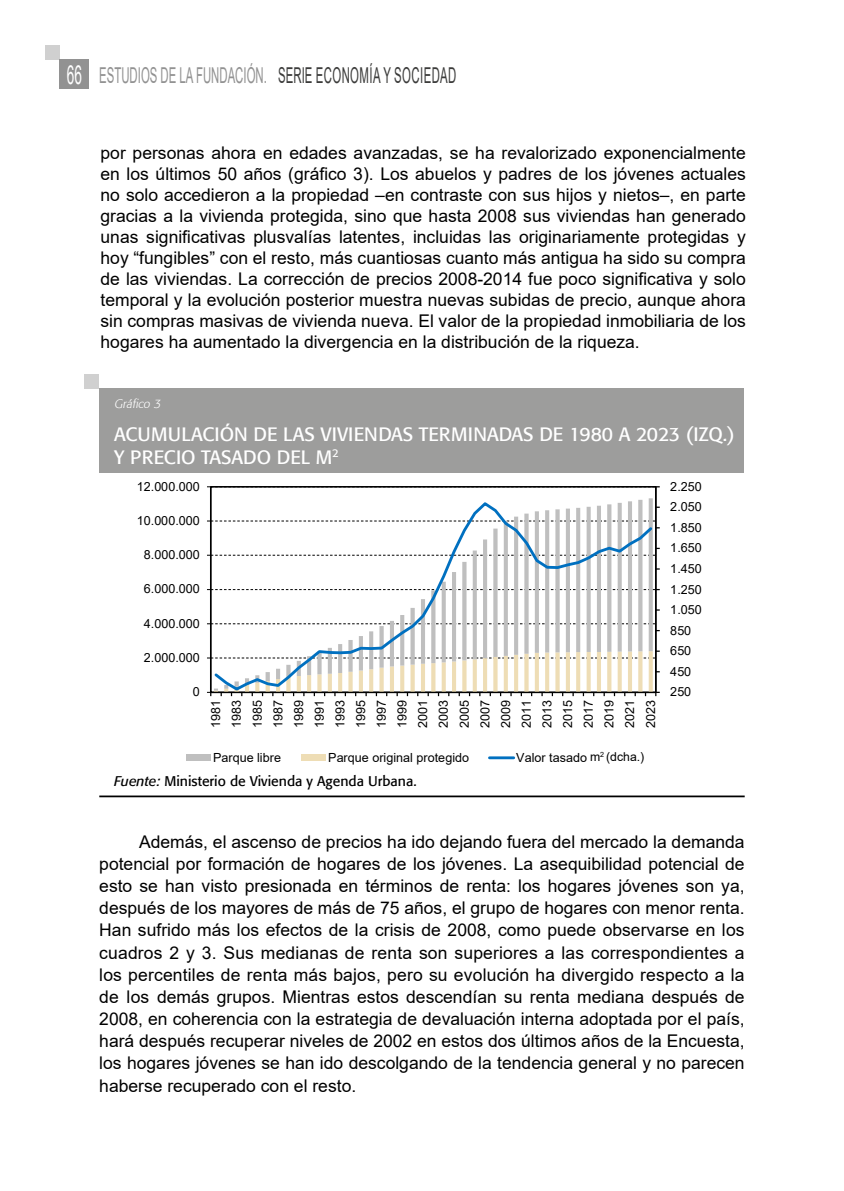
<style>
.page{position:relative;width:844px;height:1191px;background:#fff}
.page>*{position:absolute;margin:0;border:0;box-sizing:border-box;transform-origin:0 0}
.t1{font:21.88px "Arial";color:#929292;scale:.52 1}
.t2{font:19.25px/23.1px "Formata";color:#fff}
.t3{font:17.5px/22.2px "Arial";color:#000;text-align:justify}
.t4{font:14px "Formata";color:#000}
.t5{font:12.6px/20.7px "Arial";color:#000;text-align:justify}
.t6{font:12.25px "Arial";color:#000}
.t7{font:italic 300 12.25px "Formata";color:#fff}
.s1{font-size:26.25px;color:#fff}
.s2{color:#3c3c3b}
.s3{font-style:italic}
</style>
<div class="page">
<div style="left:45px;top:45px;width:15px;height:15px;background:#d0d0d0"></div>
<div style="left:60px;top:60px;width:29px;height:29px;background:#929292"></div>
<hr style="left:99px;top:795px;width:645px;height:2px;background:#000">
<div style="left:84px;top:374px;width:15px;height:14px;background:#d0d0d0"></div>
<div style="left:99px;top:388px;width:644px;height:85px;background:#9d9d9c"></div>
<hr style="left:655px;top:487px;width:1px;height:205px;background:#000">
<hr style="left:210px;top:487px;width:1px;height:205px;background:#000">
<svg style="left:207px;top:650px;width:452px;height:8px"></svg>
<svg style="left:207px;top:520px;width:452px;height:8px"></svg>
<svg style="left:207px;top:486px;width:452px;height:1px"></svg>
<hr style="left:211px;top:691px;width:444px;height:2px;background:#000">
<svg style="left:207px;top:675px;width:56px;height:21px"></svg>
<svg style="left:655px;top:691px;width:4px;height:5px"></svg>
<svg style="left:212px;top:500px;width:442px;height:192px"></svg>
<div style="left:186px;top:754px;width:24px;height:7px;background:#bfbfbf"></div>
<div style="left:301px;top:754px;width:24px;height:7px;background:#eeddb5"></div>
<hr style="left:489px;top:756px;width:24px;height:3px;background:#0070c0">
<p class="t1" style="left:67px;top:60px;width:750px"><span class="s1">66</span> ESTUDIOS DE LA FUNDACIÓN. <span class="s2">SERIE ECONOMÍA Y SOCIEDAD</span></p>
<p class="t3" style="left:100px;top:142px;width:646px;line-height:21px">por personas ahora en edades avanzadas, se ha revalorizado exponencialmente en los últimos 50 años (gráfico 3). Los abuelos y padres de los jóvenes actuales no solo accedieron a la propiedad –en contraste con sus hijos y nietos–, en parte gracias a la vivienda protegida, sino que hasta 2008 sus viviendas han generado unas significativas plusvalías latentes, incluidas las originariamente protegidas y hoy “fungibles” con el resto, más cuantiosas cuanto más antigua ha sido su compra de las viviendas. La corrección de precios 2008-2014 fue poco significativa y solo temporal y la evolución posterior muestra nuevas subidas de precio, aunque ahora sin compras masivas de vivienda nueva. El valor de la propiedad inmobiliaria de los hogares ha aumentado la divergencia en la distribución de la riqueza.</p>
<p class="t7" style="left:114px;top:396px;width:51px">Gráfico 3</p>
<p class="t2" style="left:114px;top:422px;width:622px">ACUMULACIÓN DE LAS VIVIENDAS TERMINADAS DE 1980 A 2023 (IZQ.)<br>Y PRECIO TASADO DEL M<sup>2</sup></p>
<p class="t5" style="left:137px;top:476px;width:65px">12.000.000</p>
<p class="t5" style="left:137px;top:510px;width:65px">10.000.000</p>
<p class="t5" style="left:144px;top:544px;width:57px">8.000.000</p>
<p class="t5" style="left:144px;top:578px;width:57px">6.000.000</p>
<p class="t5" style="left:144px;top:613px;width:57px">4.000.000</p>
<p class="t5" style="left:144px;top:647px;width:57px">2.000.000</p>
<p class="t5" style="left:193px;top:681px;width:8px">0</p>
<p class="t5" style="left:205px;top:728px;width:30px;rotate:-90deg">1981<br>1983<br>1985<br>1987<br>1989<br>1991<br>1993<br>1995<br>1997<br>1999<br>2001<br>2003<br>2005<br>2007<br>2009<br>2011<br>2013<br>2015<br>2017<br>2019<br>2021<br>2023</p>
<p class="t5" style="left:213px;top:747px;width:69px">Parque libre</p>
<p class="t5" style="left:328px;top:747px;width:142px">Parque original protegido</p>
<p class="t5" style="left:516px;top:747px;width:136px">Valor tasado m2 (dcha.)</p>
<p class="t6" style="left:590px;top:748px;width:56px">m<sup>2</sup> (dcha.)</p>
<p class="t4" style="left:114px;top:772px;width:304px"><span class="s3">Fuente:</span> Ministerio de Vivienda y Agenda Urbana.</p>
<p class="t5" style="left:670px;top:476px;width:33px">2.250</p>
<p class="t5" style="left:670px;top:496px;width:33px">2.050</p>
<p class="t5" style="left:670px;top:517px;width:33px">1.850</p>
<p class="t5" style="left:670px;top:537px;width:33px">1.650</p>
<p class="t5" style="left:670px;top:558px;width:33px">1.450</p>
<p class="t5" style="left:670px;top:578px;width:33px">1.250</p>
<p class="t5" style="left:670px;top:599px;width:33px">1.050</p>
<p class="t5" style="left:670px;top:620px;width:23px">850</p>
<p class="t5" style="left:670px;top:640px;width:23px">650</p>
<p class="t5" style="left:670px;top:661px;width:23px">450</p>
<p class="t5" style="left:670px;top:681px;width:23px">250</p>
<p class="t3" style="left:99px;top:830px;width:646px;text-indent:40px">Además, el ascenso de precios ha ido dejando fuera del mercado la demanda potencial por formación de hogares de los jóvenes. La asequibilidad potencial de esto se han visto presionada en términos de renta: los hogares jóvenes son ya, después de los mayores de más de 75 años, el grupo de hogares con menor renta.<br>Han sufrido más los efectos de la crisis de 2008, como puede observarse en los cuadros 2 y 3. Sus medianas de renta son superiores a las correspondientes a los percentiles de renta más bajos, pero su evolución ha divergido respecto a la de los demás grupos. Mientras estos descendían su renta mediana después de 2008, en coherencia con la estrategia de devaluación interna adoptada por el país, hará después recuperar niveles de 2002 en estos dos últimos años de la Encuesta, los hogares jóvenes se han ido descolgando de la tendencia general y no parecen haberse recuperado con el resto.</p>
</div>
